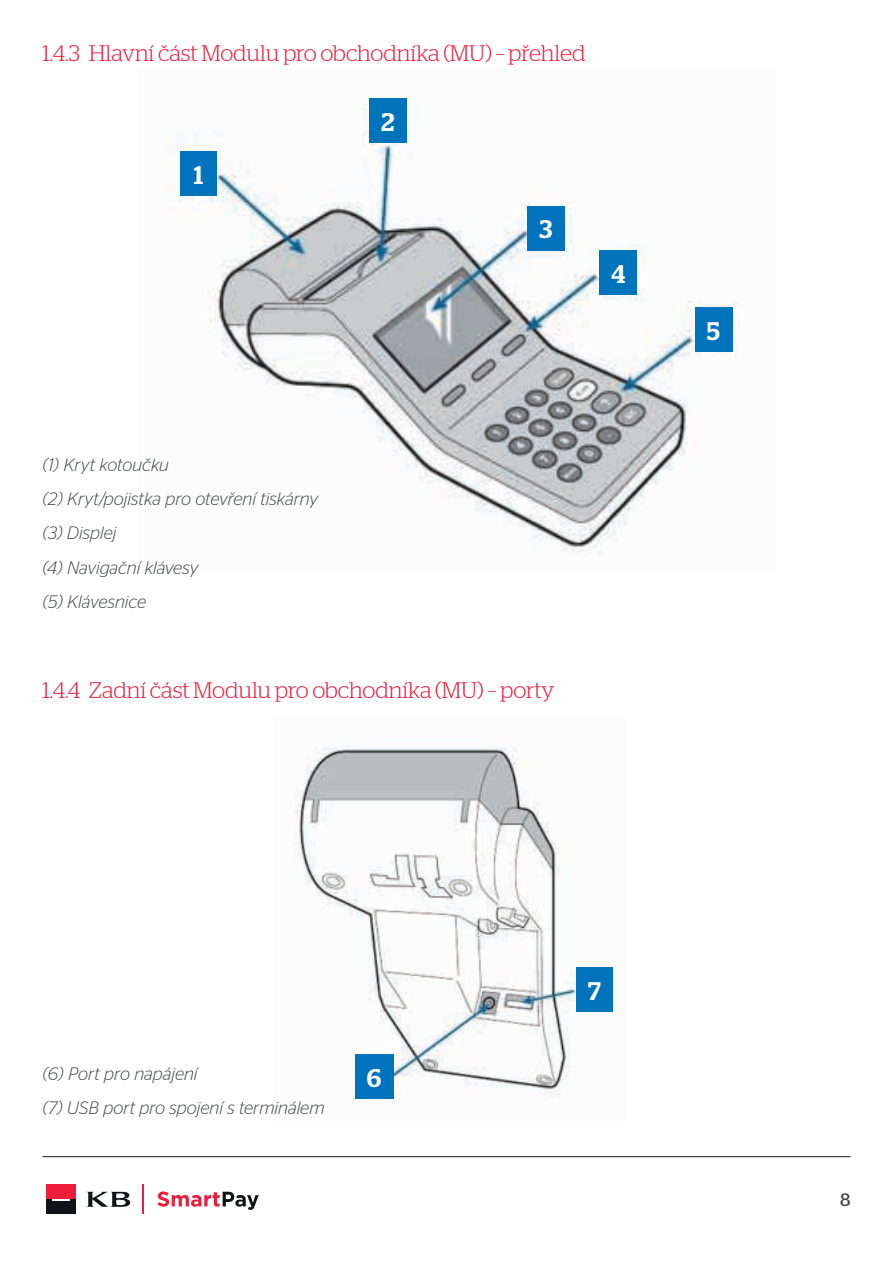
<style>
.page{position:relative;width:893px;height:1263px;background:#fff}
.page>*{position:absolute;margin:0;border:0;box-sizing:border-box;transform-origin:0 0}
.t1{font:500 25.5px "Stag";color:#fff}
.t2{font:300 22.5px "Stag";color:#ed1d3b}
.t3{font:italic 300 18px/34.3px "Stag Sans";color:#424546}
.t4{font:18px "Stag";color:#424546}
</style>
<div class="page">
<svg style="left:87px;top:1192px;width:43px;height:15px"></svg>
<div style="left:46px;top:1184px;width:30px;height:15px;background:#ed1d3b"></div>
<div style="left:46px;top:1199px;width:30px;height:15px;background:#111416"></div>
<svg style="left:53px;top:1199px;width:17px;height:2px"></svg>
<svg style="left:157px;top:1191px;width:102px;height:19px"></svg>
<hr style="left:142px;top:1184px;width:2px;height:30px;background:#ed1d3b">
<hr style="left:43px;top:1156px;width:807px;height:1px;background:#161517">
<img style="left:175px;top:98px;width:559px;height:457px">
<img style="left:294px;top:747px;width:282px;height:352px">
<div style="left:180px;top:151px;width:37px;height:45px;background:#0073bd"></div>
<div style="left:369px;top:99px;width:38px;height:44px;background:#0073bd"></div>
<div style="left:527px;top:206px;width:38px;height:44px;background:#0073bd"></div>
<div style="left:599px;top:250px;width:38px;height:45px;background:#0073bd"></div>
<div style="left:695px;top:307px;width:38px;height:45px;background:#0073bd"></div>
<div style="left:355px;top:1054px;width:38px;height:44px;background:#0073bd"></div>
<div style="left:576px;top:967px;width:37px;height:45px;background:#0073bd"></div>
<p class="t2" style="left:43px;top:40px;width:544px">1.4.3 Hlavní část Modulu pro obchodníka (MU) – přehled</p>
<h1 class="t1" style="left:194px;top:160px;width:11px">1</h1>
<h1 class="t1" style="left:381px;top:107px;width:15px">2</h1>
<h1 class="t1" style="left:539px;top:214px;width:14px">3</h1>
<h1 class="t1" style="left:611px;top:259px;width:15px">4</h1>
<p class="t3" style="left:43px;top:447px;width:277px">(1) Kryt kotoučku<br>(2) Kryt/pojistka pro otevření tiskárny (3) Displej<br>(4) Navigační klávesy<br>(5) Klávesnice</p>
<p class="t2" style="left:43px;top:678px;width:514px">1.4.4 Zadní část Modulu pro obchodníka (MU) – porty</p>
<h1 class="t1" style="left:707px;top:316px;width:14px">5</h1>
<p class="t3" style="left:43px;top:1056px;width:283px">(6) Port pro napájení<br>(7) USB port pro spojení s terminálem</p>
<h1 class="t1" style="left:367px;top:1062px;width:16px">6</h1>
<h1 class="t1" style="left:588px;top:976px;width:14px">7</h1>
<p class="t4" style="left:840px;top:1190px;width:12px">8</p>
</div>
